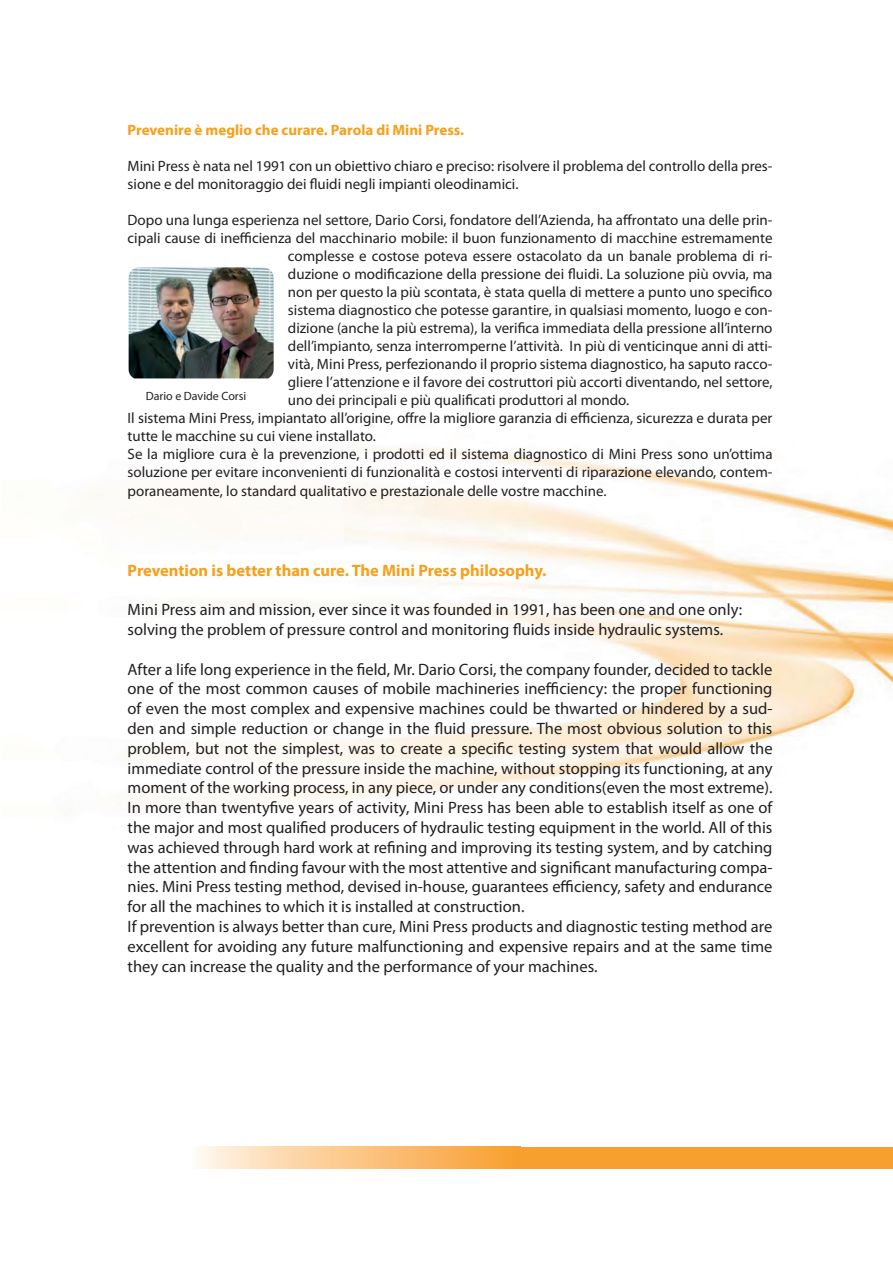
<style>
.page{position:relative;width:893px;height:1263px;background:#fff}
.page>*{position:absolute;margin:0;border:0;box-sizing:border-box;transform-origin:0 0}
.t1{font:16.5px/19.8px "Myriad Pro";color:#231f20;text-align:justify}
.t2{font:700 16.5px "Myriad Pro";color:#f6a01b}
.t3{font:15px/18px "Myriad Pro";color:#231f20}
.t4{font:700 15px "Myriad Pro";color:#f6a01b}
.t5{font:12px "Myriad Pro";color:#231f20}
</style>
<div class="page">
<img style="left:91px;top:275px;width:802px;height:894px">
<img style="left:192px;top:1147px;width:328px;height:21px">
<div style="left:520px;top:1147px;width:373px;height:21px;background:#f99f2f"></div>
<img style="left:129px;top:267px;width:145px;height:111px">
<p class="t4" style="left:128px;top:120px;width:338px">Prevenire è meglio che curare. Parola di Mini Press.</p>
<p class="t3" style="left:128px;top:156px;width:646px">Mini Press è nata nel 1991 con un obiettivo chiaro e preciso: risolvere il problema del controllo della pres&shy;sione e del monitoraggio dei fluidi negli impianti oleodinamici.</p>
<p class="t3" style="left:128px;top:210px;width:646px">Dopo una lunga esperienza nel settore, Dario Corsi, fondatore dell’Azienda, ha affrontato una delle prin-</p>
<p class="t3" style="left:128px;top:228px;width:646px">cipali cause di inefficienza del macchinario mobile: il buon funzionamento di macchine estremamente</p>
<p class="t3" style="left:288px;top:246px;width:486px">complesse e costose poteva essere ostacolato da un banale problema di ri-</p>
<p class="t3" style="left:288px;top:264px;width:486px">duzione o modificazione della pressione dei fluidi. La soluzione più ovvia, ma</p>
<p class="t3" style="left:288px;top:282px;width:486px">non per questo la più scontata, è stata quella di mettere a punto uno specifico</p>
<p class="t3" style="left:288px;top:300px;width:486px">sistema diagnostico che potesse garantire, in qualsiasi momento, luogo e con-</p>
<p class="t3" style="left:288px;top:318px;width:486px">dizione (anche la più estrema), la verifica immediata della pressione all’interno</p>
<p class="t3" style="left:288px;top:336px;width:486px">dell’impianto, senza interromperne l’attività. In più di venticinque anni di atti-</p>
<p class="t3" style="left:288px;top:354px;width:486px">vità, Mini Press, perfezionando il proprio sistema diagnostico, ha saputo racco-</p>
<p class="t3" style="left:288px;top:372px;width:486px">gliere l’attenzione e il favore dei costruttori più accorti diventando, nel settore,</p>
<p class="t3" style="left:288px;top:390px;width:343px">uno dei principali e più qualificati produttori al mondo.</p>
<p class="t3" style="left:128px;top:408px;width:646px">Il sistema Mini Press, impiantato all’origine, offre la migliore garanzia di efficienza, sicurezza e durata per tutte le macchine su cui viene installato.</p>
<p class="t3" style="left:128px;top:444px;width:646px">Se la migliore cura è la prevenzione, i prodotti ed il sistema diagnostico di Mini Press sono un’ottima soluzione per evitare inconvenienti di funzionalità e costosi interventi di riparazione elevando, contem-</p>
<p class="t3" style="left:128px;top:482px;width:480px">poraneamente, lo standard qualitativo e prestazionale delle vostre macchine.</p>
<p class="t5" style="left:146px;top:389px;width:102px">Dario e Davide Corsi</p>
<p class="t2" style="left:128px;top:559px;width:420px">Prevention is better than cure. The Mini Press philosophy.</p>
<p class="t1" style="left:128px;top:599px;width:616px">Mini Press aim and mission, ever since it was founded in 1991, has been one and one only:</p>
<p class="t1" style="left:128px;top:619px;width:597px">solving the problem of pressure control and monitoring fluids inside hydraulic systems.</p>
<p class="t1" style="left:128px;top:659px;width:646px">After a life long experience in the field, Mr. Dario Corsi, the company founder, decided to tackle one of the most common causes of mobile machineries inefficiency: the proper functioning of even the most complex and expensive machines could be thwarted or hindered by a sud&shy;den and simple reduction or change in the fluid pressure. The most obvious solution to this problem, but not the simplest, was to create a specific testing system that would allow the immediate control of the pressure inside the machine, without stopping its functioning, at any moment of the working process, in any piece, or under any conditions(even the most extreme).</p>
<p class="t1" style="left:128px;top:797px;width:646px">In more than twentyfive years of activity, Mini Press has been able to establish itself as one of the major and most qualified producers of hydraulic testing equipment in the world. All of this was achieved through hard work at refining and improving its testing system, and by catching the attention and finding favour with the most attentive and significant manufacturing compa&shy;nies. Mini Press testing method, devised in-house, guarantees efficiency, safety and endurance for all the machines to which it is installed at construction.</p>
<p class="t1" style="left:128px;top:916px;width:646px">If prevention is always better than cure, Mini Press products and diagnostic testing method are excellent for avoiding any future malfunctioning and expensive repairs and at the same time they can increase the quality and the performance of your machines.</p>
</div>
